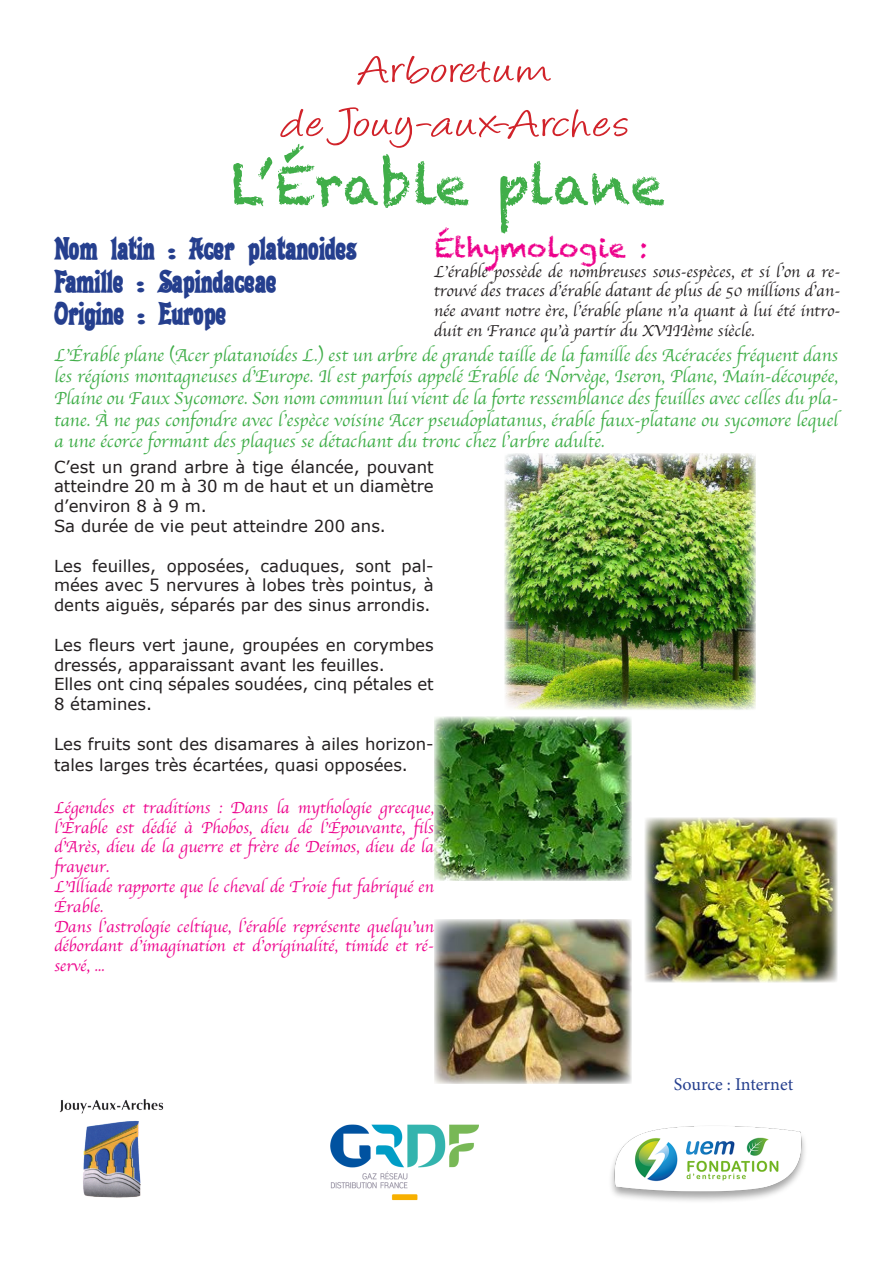
<style>
.page{position:relative;width:893px;height:1263px;background:#fff}
.page>*{position:absolute;margin:0;border:0;box-sizing:border-box;transform-origin:0 0}
.t1{font:54px "Chalkduster";color:#40ae49}
.t2{font:45px "Angelina";letter-spacing:.045em;color:#d1232a;scale:1.25 1}
.t3{font:27px "Alibi";color:#253f8e}
.t4{font:27px "Chalkduster";color:#ed028c}
.t5{font:18px/21.6px "Apple Chancery";color:#40ae49;text-align:justify}
.t6{font:18px "Minion Pro";color:#253f8e}
.t7{font:16.5px/19.8px "MS Reference Sans Serif";color:#231f20}
.t8{font:16.5px/19.8px "Apple Chancery";color:#ed028c;text-align:justify}
.t9{font:16.5px/19.8px "Apple Chancery";color:#231f20;text-align:justify}
</style>
<div class="page">
<img style="left:505px;top:453px;width:250px;height:257px">
<img style="left:59px;top:1099px;width:105px;height:99px">
<img style="left:330px;top:1124px;width:149px;height:77px">
<img style="left:611px;top:1126px;width:194px;height:75px">
<img style="left:434px;top:716px;width:198px;height:165px">
<img style="left:434px;top:919px;width:198px;height:165px">
<img style="left:645px;top:818px;width:192px;height:164px">
<p class="t2" style="left:359px;top:51px;width:155px">Arboretum</p>
<p class="t2" style="left:281px;top:105px;width:280px">de Jouy-aux-Arches</p>
<p class="t1" style="left:231px;top:153px;width:435px">L’Érable plane</p>
<p class="t3" style="left:55px;top:230px;width:304px">Nom latin : Acer platanoides</p>
<p class="t3" style="left:55px;top:263px;width:224px">Famille : Sapindaceae</p>
<p class="t3" style="left:55px;top:295px;width:174px">Origine : Europe</p>
<p class="t4" style="left:434px;top:232px;width:216px">Éthymologie :</p>
<p class="t9" style="left:434px;top:262px;width:408px">L’érable possède de nombreuses sous-espèces, et si l’on a re&shy;trouvé des traces d’érable datant de plus de 50 millions d’an&shy;née avant notre ère, l’érable plane n’a quant à lui été intro&shy;duit en France qu’à partir du XVIIIème siècle.</p>
<p class="t5" style="left:54px;top:345px;width:785px">L’Érable plane (Acer platanoides L.) est un arbre de grande taille de la famille des Acéracées fréquent dans les régions montagneuses d’Europe. Il est parfois appelé Érable de Norvège, Iseron, Plane, Main-découpée, Plaine ou Faux Sycomore. Son nom commun lui vient de la forte ressemblance des feuilles avec celles du pla&shy;tane. À ne pas confondre avec l’espèce voisine Acer pseudoplatanus, érable faux-platane ou sycomore lequel a une écorce formant des plaques se détachant du tronc chez l’arbre adulte.</p>
<p class="t7" style="left:54px;top:456px;width:381px;text-align:justify">C’est un grand arbre à tige élancée, pouvant atteindre 20 m à 30 m de haut et un diamètre d’environ 8 à 9 m.</p>
<p class="t7" style="left:54px;top:515px;width:333px">Sa durée de vie peut atteindre 200 ans.</p>
<p class="t7" style="left:54px;top:555px;width:381px;text-align:justify">Les feuilles, opposées, caduques, sont pal&shy;mées avec 5 nervures à lobes très pointus, à dents aiguës, séparés par des sinus arrondis.</p>
<p class="t7" style="left:54px;top:634px;width:381px">Les fleurs vert jaune, groupées en corymbes dressés, apparaissant avant les feuilles.</p>
<p class="t7" style="left:54px;top:674px;width:381px">Elles ont cinq sépales soudées, cinq pétales et<br>8 étamines.</p>
<p class="t7" style="left:54px;top:732px;width:381px;line-height:21.6px">Les fruits sont des disamares à ailes horizon&shy;tales larges très écartées, quasi opposées.</p>
<p class="t8" style="left:54px;top:799px;width:381px">Légendes et traditions : Dans la mythologie grecque, l’Érable est dédié à Phobos, dieu de l’Épouvante, fils d’Arès, dieu de la guerre et frère de Deimos, dieu de la frayeur.</p>
<p class="t8" style="left:54px;top:878px;width:381px">L’Illiade rapporte que le cheval de Troie fut fabriqué en<br>Érable.</p>
<p class="t8" style="left:54px;top:917px;width:381px">Dans l’astrologie celtique, l’érable représente quelqu’un débordant d’imagination et d’originalité, timide et ré&shy;servé, ...</p>
<p class="t6" style="left:674px;top:1072px;width:121px">Source : Internet</p>
</div>
